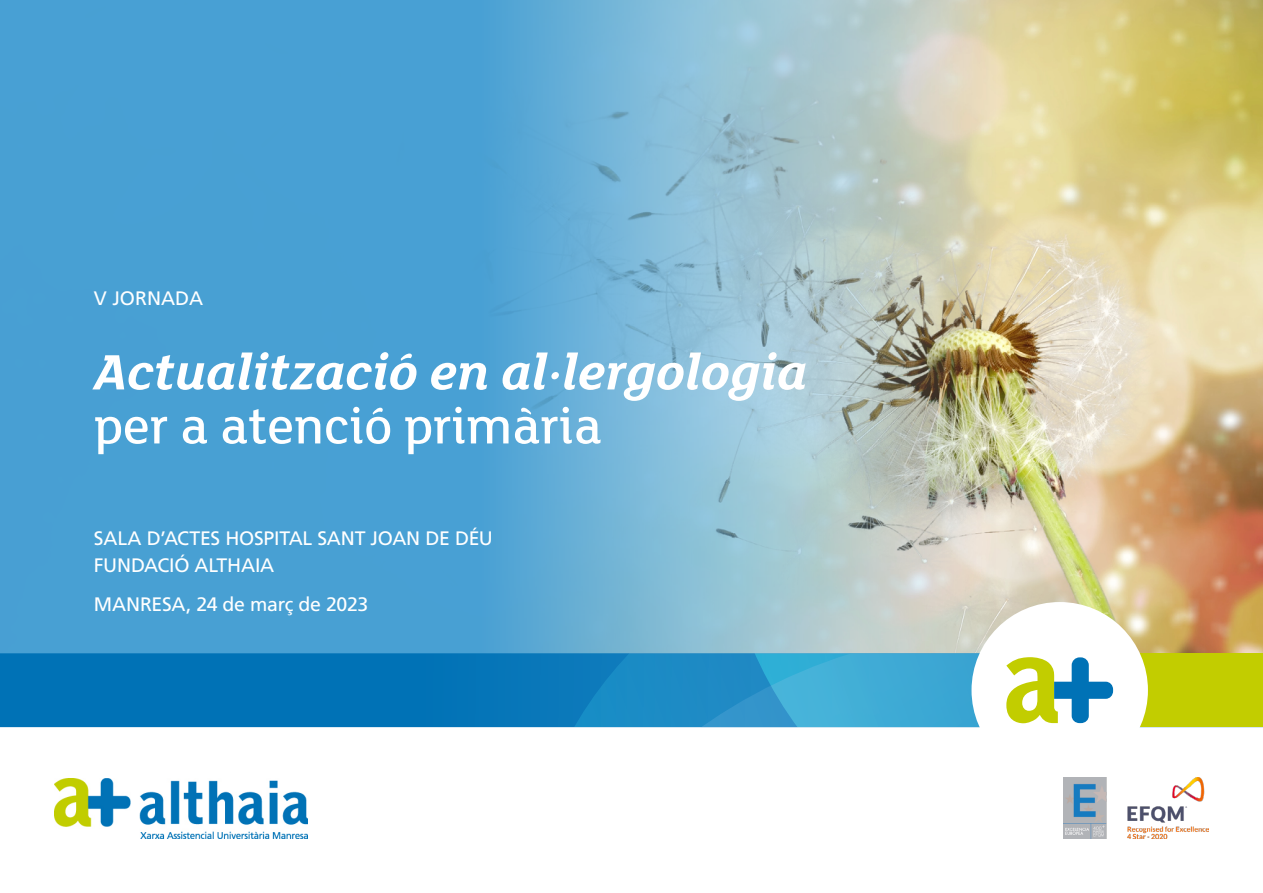
<style>
.page{position:relative;width:1263px;height:893px;background:#fff}
.page>*{position:absolute;margin:0;border:0;box-sizing:border-box;transform-origin:0 0}
.t1{font:italic 700 54px "FS Lola";color:#fff}
.t2{font:500 54px "FS Lola";color:#fff}
.t3{font:19.5px/27px "Frutiger LT Std";letter-spacing:-.01em;color:#fff}
</style>
<div class="page">
<img style="left:0;top:0;width:1263px;height:653px">
<div style="left:0;top:653px;width:337px;height:74px;background:#0072b6"></div>
<div style="left:337px;top:653px;width:134px;height:74px;background:#0072b6"></div>
<div style="left:471px;top:653px;width:50px;height:74px;background:#0675b8"></div>
<svg style="left:521px;top:653px;width:200px;height:74px;background:#1584c0"></svg>
<div style="left:971px;top:602px;width:177px;height:176px;background:#fff;border-radius:50%"></div>
<svg style="left:721px;top:653px;width:542px;height:74px"></svg>
<img style="left:1063px;top:777px;width:146px;height:62px">
<img style="left:54px;top:778px;width:253px;height:60px">
<p class="t3" style="left:94px;top:285px;width:111px">V JORNADA</p>
<h1 class="t1" style="left:94px;top:335px;width:715px">Actualització en al·lergologia</h1>
<h1 class="t2" style="left:94px;top:391px;width:509px">per a atenció primària</h1>
<p class="t3" style="left:94px;top:525px;width:400px">SALA D’ACTES HOSPITAL SANT JOAN DE DÉU<br>FUNDACIÓ ALTHAIA</p>
<p class="t3" style="left:94px;top:591px;width:276px">MANRESA, 24 de març de 2023</p>
</div>
